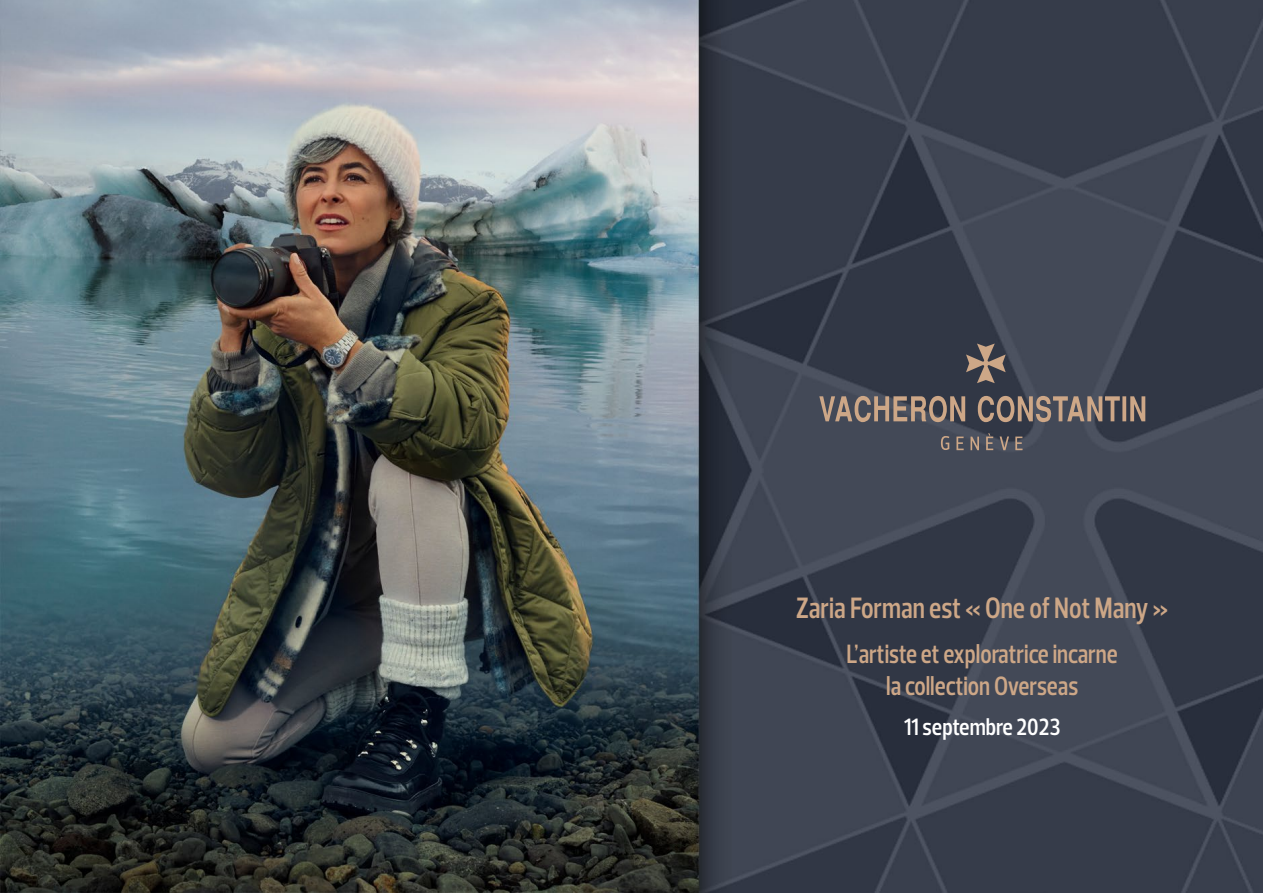
<style>
.page{position:relative;width:1263px;height:893px;background:#fff}
.page>*{position:absolute;margin:0;border:0;box-sizing:border-box;transform-origin:0 0}
.t1{font:600 30px "Prelo Condensed";color:#cda787;scale:.94 1}
.t2{font:600 27px "Prelo Condensed";color:#cda787;scale:.94 1}
.t3{font:600 24px "Prelo Condensed";color:#fff}
</style>
<div class="page">
<img style="left:0;top:0;width:1263px;height:893px">
<svg style="left:819px;top:344px;width:326px;height:106px;background:#4e4f56"></svg>
<p class="t1" style="left:796px;top:589px;width:397px">Zaria Forman est « One of Not Many »</p>
<p class="t2" style="left:847px;top:637px;width:290px">L’artiste et exploratrice incarne</p>
<p class="t2" style="left:886px;top:670px;width:206px">la collection Overseas</p>
<p class="t3" style="left:904px;top:712px;width:158px">11 septembre 2023</p>
</div>
